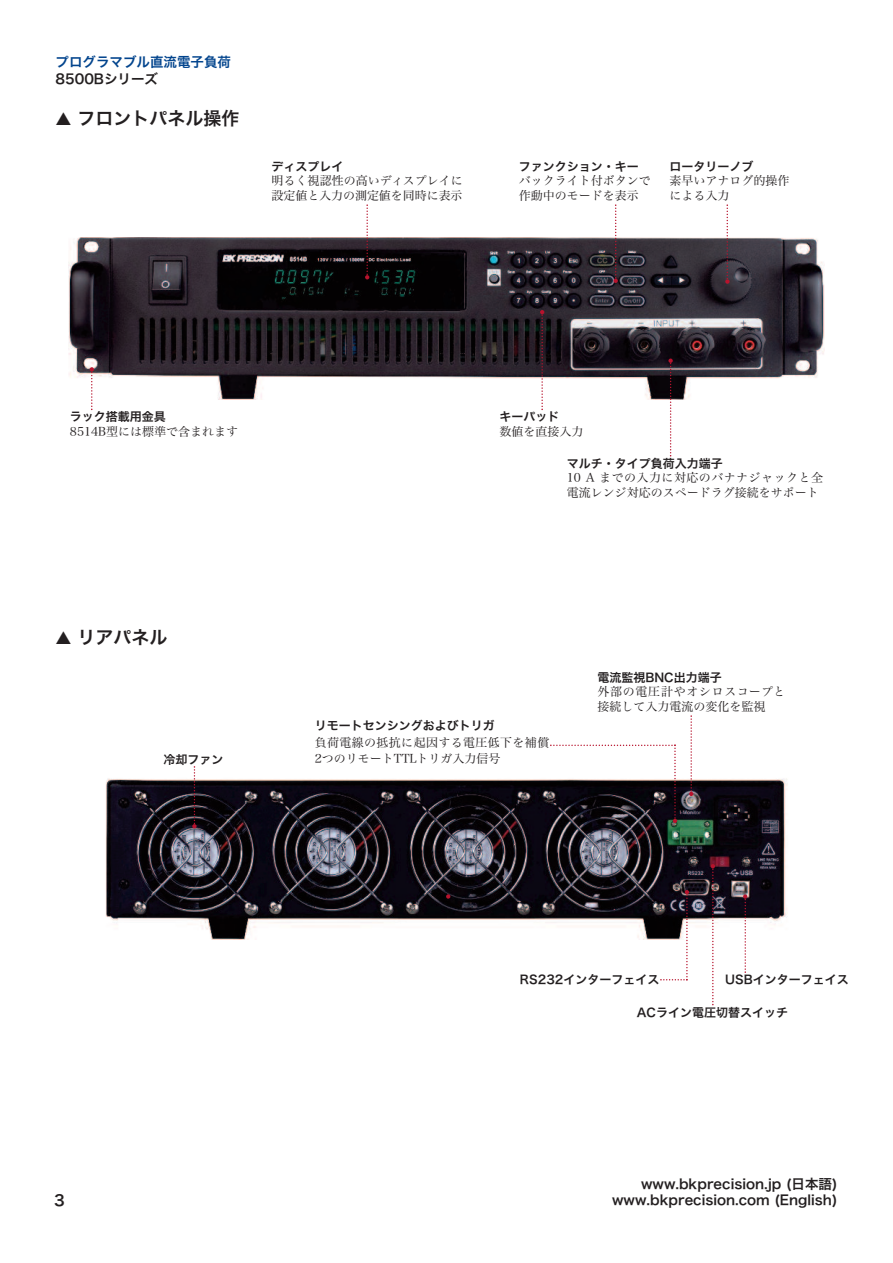
<style>
.page{position:relative;width:893px;height:1263px;background:#fff}
.page>*{position:absolute;margin:0;border:0;box-sizing:border-box;transform-origin:0 0}
.t1{font:18px "Hira Kaku Pro N W6";color:#231f20}
.t2{font:15px "Hira Kaku Pro N W6";color:#231f20}
.t3{font:13.5px "Hira Kaku Pro N W6";color:#231f20}
.t4{font:13.5px "Hira Kaku Pro N W6";color:#02448d}
.t5{font:12px/14.4px "Hira Min Pro N W3";color:#231f20}
.t6{font:12px "Hira Kaku Pro N W6";color:#231f20}
.t7{font:12px/16.5px "Hira Min Pro N W3";letter-spacing:.03em;color:#231f20}
</style>
<div class="page">
<img style="left:105px;top:778px;width:683px;height:162px">
<img style="left:68px;top:238px;width:756px;height:162px">
<svg style="left:540px;top:310px;width:4px;height:100px"></svg>
<svg style="left:365px;top:204px;width:4px;height:75px"></svg>
<svg style="left:668px;top:359px;width:5px;height:97px"></svg>
<svg style="left:725px;top:204px;width:5px;height:80px"></svg>
<svg style="left:711px;top:864px;width:4px;height:141px"></svg>
<svg style="left:743px;top:894px;width:4px;height:79px"></svg>
<svg style="left:192px;top:766px;width:5px;height:62px"></svg>
<svg style="left:689px;top:715px;width:4px;height:81px"></svg>
<svg style="left:446px;top:894px;width:4px;height:5px"></svg>
<svg style="left:550px;top:744px;width:127px;height:79px"></svg>
<svg style="left:660px;top:890px;width:29px;height:90px"></svg>
<svg style="left:90px;top:367px;width:4px;height:43px"></svg>
<svg style="left:613px;top:204px;width:5px;height:79px"></svg>
<p class="t4" style="left:56px;top:50px;width:177px">プログラマブル直流電子負荷</p>
<p class="t3" style="left:56px;top:66px;width:104px">8500Bシリーズ</p>
<h1 class="t1" style="left:56px;top:102px;width:186px">▲ フロントパネル操作</h1>
<p class="t6" style="left:272px;top:155px;width:73px">ディスプレイ</p>
<p class="t5" style="left:272px;top:172px;width:193px">明るく視認性の高いディスプレイに設定値と入力の測定値を同時に表示</p>
<p class="t6" style="left:519px;top:155px;width:121px">ファンクション・キー</p>
<p class="t5" style="left:519px;top:172px;width:133px">バックライト付ボタンで作動中のモードを表示</p>
<p class="t6" style="left:669px;top:155px;width:85px">ロータリーノブ</p>
<p class="t5" style="left:669px;top:172px;width:121px">素早いアナログ的操作による入力</p>
<p class="t6" style="left:70px;top:406px;width:98px">ラック搭載用金具</p>
<p class="t5" style="left:70px;top:423px;width:170px">8514B型には標準で含まれます</p>
<h1 class="t1" style="left:56px;top:621px;width:114px">▲ リアパネル</h1>
<p class="t6" style="left:164px;top:748px;width:61px">冷却ファン</p>
<p class="t6" style="left:499px;top:406px;width:61px">キーパッド</p>
<p class="t5" style="left:499px;top:423px;width:85px">数値を直接入力</p>
<p class="t6" style="left:567px;top:452px;width:157px">マルチ・タイプ負荷入力端子</p>
<p class="t5" style="left:567px;top:469px;width:258px">10 A までの入力に対応のバナナジャックと全電流レンジ対応のスペードラグ接続をサポート</p>
<p class="t6" style="left:315px;top:715px;width:181px">リモートセンシングおよびトリガ</p>
<p class="t7" style="left:315px;top:733px;width:236px">負荷電線の抵抗に起因する電圧低下を補償<br>2つのリモートTTLトリガ入力信号</p>
<p class="t6" style="left:597px;top:666px;width:126px">電流監視BNC出力端子</p>
<p class="t5" style="left:597px;top:683px;width:189px">外部の電圧計やオシロスコープと接続して入力電流の変化を監視</p>
<p class="t6" style="left:520px;top:969px;width:141px">RS232インターフェイス</p>
<p class="t6" style="left:725px;top:969px;width:125px">USBインターフェイス</p>
<p class="t6" style="left:637px;top:1001px;width:153px">ACライン電圧切替スイッチ</p>
<p class="t3" style="left:641px;top:1171px;width:198px">www.bkprecision.jp (日本語)</p>
<p class="t2" style="left:54px;top:1187px;width:12px">3</p>
<p class="t3" style="left:612px;top:1188px;width:227px">www.bkprecision.com (English)</p>
</div>
